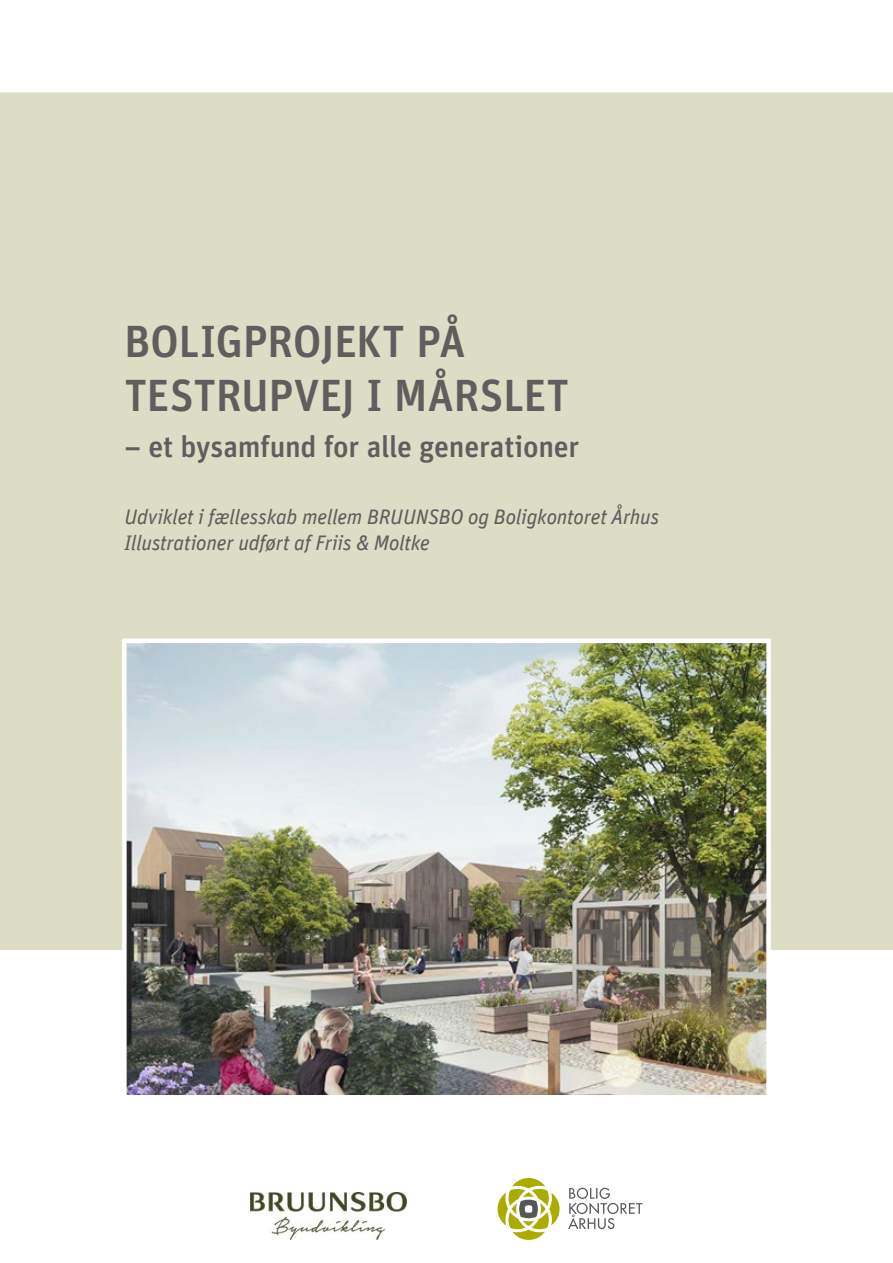
<style>
.page{position:relative;width:893px;height:1263px;background:#fff}
.page>*{position:absolute;margin:0;border:0;box-sizing:border-box;transform-origin:0 0}
.t1{font:500 45px/54px "Unit";letter-spacing:-.01em;color:#5f5e5e}
.t2{font:500 30px "Unit";letter-spacing:-.01em;color:#5f5e5e}
.t3{font:italic 21px/25.2px "Unit";letter-spacing:-.01em;color:#5f5e5e}
</style>
<div class="page">
<div style="left:0;top:92px;width:893px;height:858px;background:#dddcc4"></div>
<img style="left:127px;top:644px;width:639px;height:450px">
<div style="left:122px;top:639px;width:649px;height:460px;border:4px solid #fff"></div>
<img style="left:251px;top:1193px;width:156px;height:47px">
<svg style="left:568px;top:1188px;width:74px;height:41px"></svg>
<svg style="left:498px;top:1178px;width:61px;height:62px"></svg>
<h1 class="t1" style="left:124px;top:313px;width:446px">BOLIGPROJEKT PÅ<br>TESTRUPVEJ I MÅRSLET</h1>
<h2 class="t2" style="left:124px;top:429px;width:457px">– et bysamfund for alle generationer</h2>
<p class="t3" style="left:124px;top:504px;width:537px">Udviklet i fællesskab mellem BRUUNSBO og Boligkontoret Århus<br>Illustrationer udført af Friis &amp; Moltke</p>
</div>
